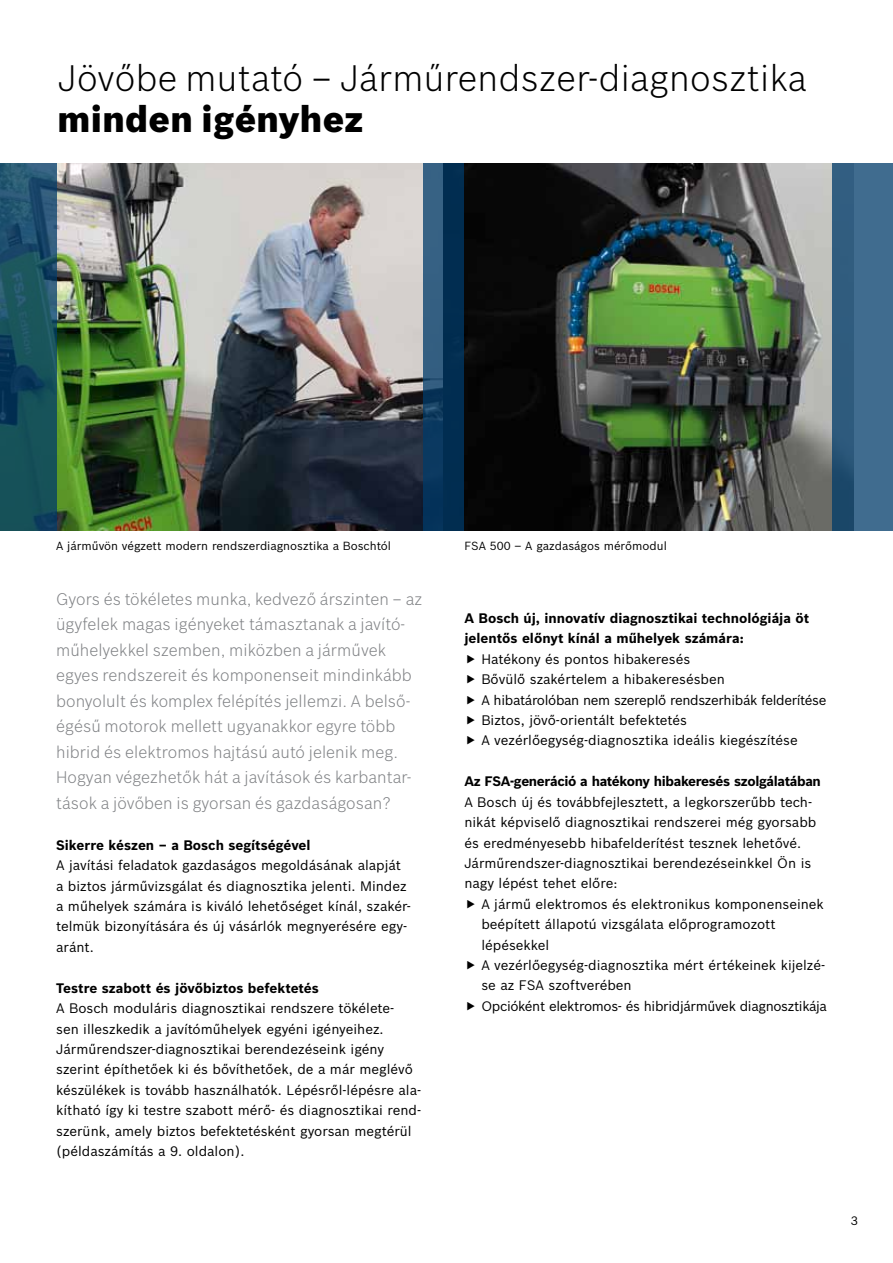
<style>
.page{position:relative;width:893px;height:1263px;background:#fff}
.page>*{position:absolute;margin:0;border:0;box-sizing:border-box;transform-origin:0 0}
.t1{font:300 36px "Bosch Sans";letter-spacing:.01em;color:#000}
.t2{font:900 36px "Bosch Sans";letter-spacing:.01em;color:#000}
.t3{font:300 16.5px/25.5px "Bosch Sans";letter-spacing:.005em;color:#808285}
.t4{font:13.5px/20.4px "Bosch Sans";color:#000}
.t5{font:700 13.5px/20.4px "Bosch Sans";color:#000}
.t6{font:700 13.5px "Bosch Sans";letter-spacing:-.025em;color:#000}
.t7{font:12px "Bosch Sans";color:#000}
.t8{font:11.55px "Bosch Sans";color:#000}
</style>
<div class="page">
<img style="left:56px;top:163px;width:367px;height:367px">
<img style="left:464px;top:163px;width:368px;height:368px">
<svg style="left:832px;top:163px;width:61px;height:368px;background:#386487"></svg>
<svg style="left:423px;top:163px;width:41px;height:368px;background:#123e62"></svg>
<svg style="left:0;top:163px;width:56px;height:368px;background:#194f60"></svg>
<h1 class="t1" style="left:58px;top:56px;width:751px">Jövőbe mutató – Járműrendszer-diagnosztika</h1>
<h1 class="t2" style="left:58px;top:96px;width:307px">minden igényhez</h1>
<p class="t8" style="left:56px;top:539px;width:336px">A járművön végzett modern rendszerdiagnosztika a Boschtól</p>
<p class="t3" style="left:56px;top:586px;width:368px">Gyors és tökéletes munka, kedvező árszinten – az ügyfelek magas igényeket támasztanak a javító&shy;műhelyekkel szemben, miközben a járművek egyes rendszereit és komponenseit mindinkább bonyolult és komplex felépítés jellemzi. A belső&shy;égésű motorok mellett ugyanakkor egyre több hibrid és elektromos hajtású autó jelenik meg.<br>Hogyan végezhetők hát a javítások és karbantar&shy;tások a jövőben is gyorsan és gazdaságosan?</p>
<p class="t5" style="left:56px;top:835px;width:256px">Sikerre készen – a Bosch segítségével</p>
<p class="t4" style="left:56px;top:855px;width:356px">A javítási feladatok gazdaságos megoldásának alapját a biztos járművizsgálat és diagnosztika jelenti. Mindez a műhelyek számára is kiváló lehetőséget kínál, szakér&shy;telmük bizonyítására és új vásárlók megnyerésére egy&shy;aránt.</p>
<p class="t5" style="left:56px;top:978px;width:264px">Testre szabott és jövőbiztos befektetés</p>
<p class="t4" style="left:56px;top:998px;width:367px">A Bosch moduláris diagnosztikai rendszere tökélete-<br>sen illeszkedik a javítóműhelyek egyéni igényeihez.<br>Járműrendszer-diagnosztikai berendezéseink igény szerint építhetőek ki és bővíthetőek, de a már meglévő készülékek is tovább használhatók. Lépésről-lépésre ala&shy;kítható így ki testre szabott mérő- és diagnosztikai rend&shy;szerünk, amely biztos befektetésként gyorsan megtérül (példaszámítás a 9. oldalon).</p>
<p class="t8" style="left:464px;top:539px;width:204px">FSA 500 – A gazdaságos mérőmodul</p>
<p class="t5" style="left:464px;top:608px;width:346px">A Bosch új, innovatív diagnosztikai technológiája öt jelentős előnyt kínál a műhelyek számára:</p>
<p class="t4" style="left:481px;top:648px;width:346px">Hatékony és pontos hibakeresés<br>Bővülő szakértelem a hibakeresésben<br>A hibatárolóban nem szereplő rendszerhibák felderítése Biztos, jövő-orientált befektetés<br>A vezérlőegység-diagnosztika ideális kiegészítése</p>
<p class="t6" style="left:464px;top:773px;width:358px">Az FSA-generáció a hatékony hibakeresés szolgálatában</p>
<p class="t4" style="left:464px;top:791px;width:354px">A Bosch új és továbbfejlesztett, a legkorszerűbb tech&shy;nikát képviselő diagnosztikai rendszerei még gyorsabb és eredményesebb hibafelderítést tesznek lehetővé.<br>Járműrendszer-diagnosztikai berendezéseinkkel Ön is nagy lépést tehet előre:</p>
<p class="t4" style="left:481px;top:893px;width:347px">A jármű elektromos és elektronikus komponenseinek beépített állapotú vizsgálata előprogramozott lépésekkel<br>A vezérlőegység-diagnosztika mért értékeinek kijelzé&shy;se az FSA szoftverében<br>Opcióként elektromos- és hibridjárművek diagnosztikája</p>
<p class="t7" style="left:851px;top:1213px;width:9px">3</p>
</div>
